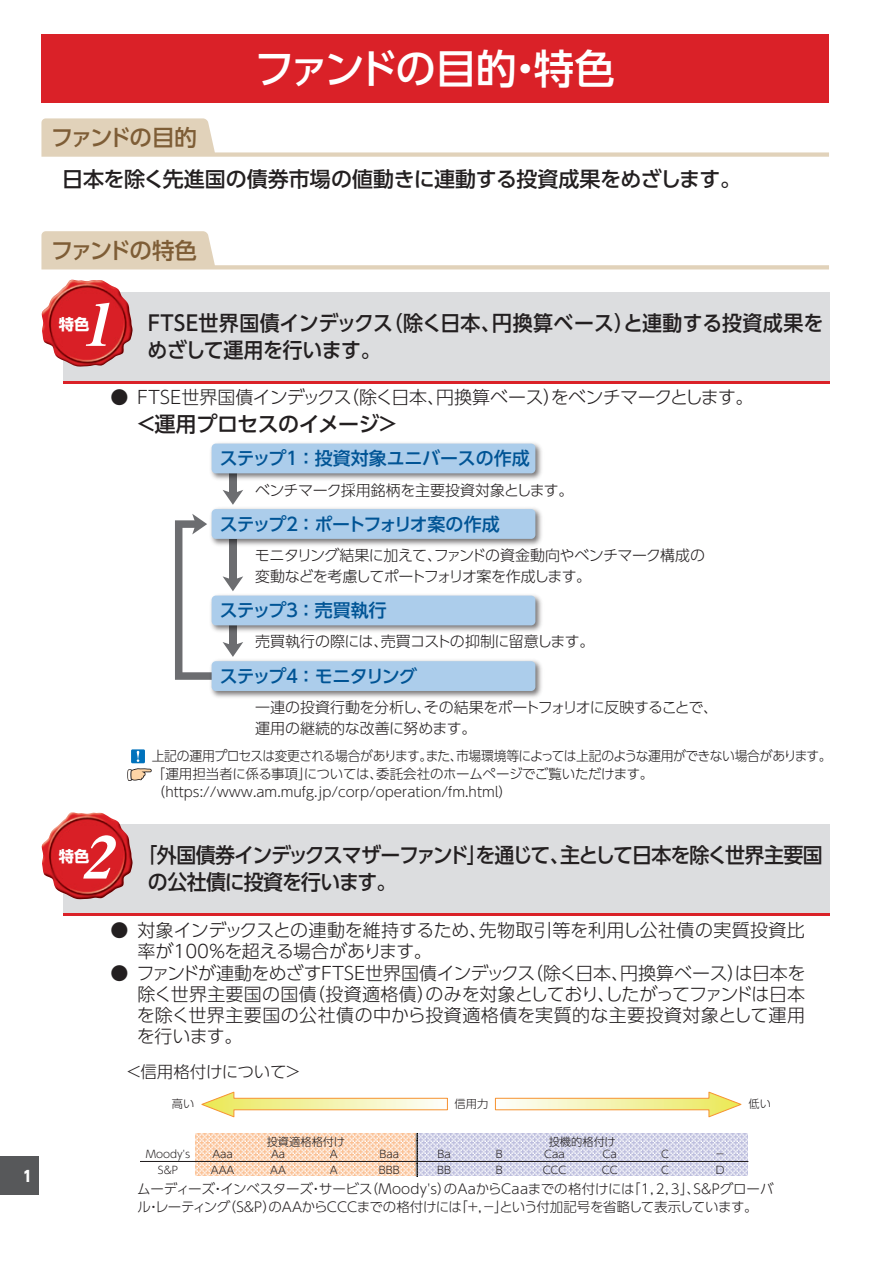
<style>
.page{position:relative;width:893px;height:1263px;background:#fff}
.page>*{position:absolute;margin:0;border:0;box-sizing:border-box;transform-origin:0 0}
.t1{font:italic 58.5px "Midashi Min Pr 5 MA31";color:#fff;scale:1.04 1}
.t2{font:500 40.5px "UD Shin Go Pro";letter-spacing:-.06em;color:#fff}
.t3{font:500 22.5px "UD Shin Go Pro";letter-spacing:-.095em;color:#7e5d36}
.t4{font:500 21px/27px "UD Shin Go Pro";letter-spacing:-.055em;color:#231f20;scale:.95 1}
.t5{font:500 21px/27px "UD Shin Go Pro";letter-spacing:-.03em;color:#231f20;scale:.95 1}
.t6{font:500 21px "UD Shin Go Pro";letter-spacing:-.01em;color:#231f20}
.t7{font:500 21px "UD Shin Go Pro";letter-spacing:-.03em;color:#231f20}
.t8{font:300 18px/21px "UD Shin Go Pro";color:#231f20}
.t9{font:300 18px "UD Shin Go Pro";letter-spacing:-.055em;color:#231f20}
.t10{font:500 18px "UD Shin Go Pro";letter-spacing:-.105em;color:#005495}
.t11{font:500 18px "UD Shin Go Pro";letter-spacing:-.01em;color:#005495}
.t12{font:500 18px "UD Shin Go Pro";letter-spacing:-.045em;color:#005495}
.t13{font:300 16.5px "UD Shin Go Pro";letter-spacing:-.015em;color:#231f20}
.t14{font:700 15.3px "UD Shin Go Pro";color:#fff}
.t15{font:300 15px/21px "UD Shin Go Pro";letter-spacing:-.03em;color:#231f20}
.t16{font:800 15px "UD Shin Go Pro";color:#fff;scale:.9 1}
.t17{font:300 13.5px/18px "UD Shin Go Pro";letter-spacing:-.02em;color:#231f20;scale:.95 1}
.t18{font:300 13.5px/18px "UD Shin Go Pro";letter-spacing:-.02em;color:#231f20}
.t19{font:300 11.25px "UD Shin Go Pro";color:#231f20}
.t20{font:300 10.5px/15.8px "UD Shin Go Pro";color:#231f20;text-align:center}
</style>
<div class="page">
<div style="left:0;top:1157px;width:38px;height:38px;background:#57585a"></div>
<div style="left:41px;top:35px;width:788px;height:68px;background:#da2128"></div>
<svg style="left:41px;top:118px;width:788px;height:39px"></svg>
<svg style="left:41px;top:231px;width:788px;height:38px"></svg>
<div style="left:63px;top:292px;width:766px;height:92px;background:#dcdddf"></div>
<hr style="left:63px;top:381px;width:766px;height:3px;background:#da2128">
<img style="left:41px;top:280px;width:92px;height:87px">
<div style="left:229px;top:473px;width:8px;height:21px;background:#6c6d70"></div>
<svg style="left:223px;top:490px;width:20px;height:15px"></svg>
<svg style="left:175px;top:514px;width:68px;height:166px"></svg>
<img style="left:210px;top:443px;width:332px;height:37px">
<div style="left:212px;top:444px;width:323px;height:29px;background:#accdeb;border-radius:4px"></div>
<img style="left:207px;top:508px;width:335px;height:40px">
<div style="left:212px;top:509px;width:323px;height:30px;background:#accdeb;border-radius:4px"></div>
<img style="left:207px;top:591px;width:335px;height:44px">
<div style="left:212px;top:596px;width:323px;height:29px;background:#accdeb;border-radius:4px"></div>
<img style="left:207px;top:657px;width:335px;height:41px">
<div style="left:212px;top:661px;width:323px;height:30px;background:#accdeb;border-radius:4px"></div>
<svg style="left:131px;top:749px;width:14px;height:14px"></svg>
<svg style="left:127px;top:751px;width:25px;height:30px"></svg>
<div style="left:63px;top:825px;width:766px;height:91px;background:#dcdddf"></div>
<hr style="left:63px;top:913px;width:766px;height:3px;background:#da2128">
<img style="left:41px;top:812px;width:92px;height:88px">
<svg style="left:417px;top:1134px;width:330px;height:41px;background:#cdcde4"></svg>
<svg style="left:495px;top:1091px;width:247px;height:27px"></svg>
<svg style="left:201px;top:1091px;width:247px;height:27px"></svg>
<svg style="left:196px;top:1134px;width:220px;height:41px;background:#fbd7bb"></svg>
<svg style="left:416px;top:1134px;width:1px;height:42px"></svg>
<hr style="left:141px;top:1161px;width:607px;height:1px;background:#231f20">
<p class="t16" style="left:23px;top:1163px;width:11px">1</p>
<h2 class="t2" style="left:254px;top:36px;width:362px">ファンドの目的・特色</h2>
<p class="t3" style="left:51px;top:119px;width:147px">ファンドの目的</p>
<p class="t6" style="left:62px;top:162px;width:680px">日本を除く先進国の債券市場の値動きに連動する投資成果をめざします。</p>
<p class="t3" style="left:51px;top:232px;width:148px">ファンドの特色</p>
<h1 class="t1" style="left:80px;top:279px;width:49px">1</h1>
<p class="t5" style="left:144px;top:309px;width:717px">ＦＴＳＥ世界国債インデックス（除く日本、円換算ベース）と連動する投資成果をめざして運用を行います。</p>
<p class="t9" style="left:110px;top:382px;width:645px">● ＦＴＳＥ世界国債インデックス（除く日本、円換算ベース）をベンチマークとします。</p>
<p class="t7" style="left:136px;top:407px;width:265px">＜運用プロセスのイメージ＞</p>
<p class="t11" style="left:220px;top:444px;width:312px">ステップ１ ：投資対象ユニバースの作成</p>
<p class="t14" style="left:59px;top:311px;width:32px">特色</p>
<p class="t15" style="left:255px;top:479px;width:320px">ベンチマーク採用銘柄を主要投資対象とします。</p>
<p class="t10" style="left:220px;top:509px;width:281px">ステップ２ ：ポートフォリオ案の作成</p>
<p class="t15" style="left:255px;top:544px;width:452px">モニタリング結果に加えて、ファンドの資金動向やベンチマーク構成の変動などを考慮してポートフォリオ案を作成します。</p>
<p class="t12" style="left:220px;top:596px;width:169px">ステップ３ ：売買執行</p>
<p class="t15" style="left:255px;top:630px;width:341px">売買執行の際には、売買コストの抑制に留意します。</p>
<p class="t10" style="left:220px;top:661px;width:199px">ステップ４ ：モニタリング</p>
<p class="t15" style="left:255px;top:696px;width:465px">一連の投資行動を分析し、その結果をポートフォリオに反映することで、運用の継続的な改善に努めます。</p>
<p class="t17" style="left:152px;top:747px;width:717px">上記の運用プロセスは変更される場合があります。また、市場環境等によっては上記のような運用ができない場合があります。「運用担当者に係る事項」については、委託会社のホームページでご覧いただけます。（https://www.am.mufg.jp/corp/operation/fm.html）</p>
<h1 class="t1" style="left:80px;top:812px;width:49px">2</h1>
<p class="t4" style="left:148px;top:841px;width:712px;text-indent:-11px">「外国債券インデックスマザーファンド」を通じて、主として日本を除く世界主要国の公社債に投資を行います。</p>
<p class="t8" style="left:137px;top:918px;width:669px;text-indent:-27px">● 対象インデックスとの連動を維持するため、先物取引等を利用し公社債の実質投資比率が100％を超える場合があります。</p>
<p class="t8" style="left:137px;top:962px;width:670px;text-align:justify;text-indent:-26px">● ファンドが連動をめざすＦＴＳＥ世界国債インデックス（除く日本、円換算ベース）は日本を除く世界主要国の国債（投資適格債）のみを対象としており、したがってファンドは日本を除く世界主要国の公社債の中から投資適格債を実質的な主要投資対象として運用を行います。</p>
<p class="t13" style="left:125px;top:1058px;width:177px">＜信用格付けについて＞</p>
<p class="t14" style="left:59px;top:844px;width:32px">特色</p>
<p class="t19" style="left:172px;top:1095px;width:24px">高い</p>
<p class="t19" style="left:748px;top:1095px;width:24px">低い</p>
<p class="t19" style="left:267px;top:1132px;width:80px">投資適格格付け</p>
<p class="t19" style="left:549px;top:1132px;width:69px">投機的格付け</p>
<p class="t19" style="left:455px;top:1095px;width:35px">信用力</p>
<p class="t20" style="left:146px;top:1146px;width:46px">Moody's<br>S&amp;P</p>
<p class="t20" style="left:212px;top:1146px;width:22px">Aaa</p>
<p class="t20" style="left:271px;top:1146px;width:16px">Aa</p>
<p class="t20" style="left:330px;top:1146px;width:9px">A</p>
<p class="t20" style="left:380px;top:1146px;width:21px">Baa</p>
<p class="t20" style="left:437px;top:1146px;width:15px">Ba</p>
<p class="t20" style="left:496px;top:1146px;width:8px">B</p>
<p class="t20" style="left:544px;top:1146px;width:22px">Caa</p>
<p class="t20" style="left:603px;top:1146px;width:16px">Ca</p>
<p class="t20" style="left:661px;top:1146px;width:9px">C</p>
<p class="t20" style="left:715px;top:1146px;width:12px">－</p>
<p class="t20" style="left:211px;top:1161px;width:25px">AAA</p>
<p class="t20" style="left:270px;top:1161px;width:17px">AA</p>
<p class="t20" style="left:330px;top:1161px;width:9px">A</p>
<p class="t20" style="left:379px;top:1161px;width:22px">BBB</p>
<p class="t20" style="left:437px;top:1161px;width:15px">BB</p>
<p class="t20" style="left:496px;top:1161px;width:8px">B</p>
<p class="t20" style="left:543px;top:1161px;width:25px">CCC</p>
<p class="t20" style="left:602px;top:1161px;width:17px">CC</p>
<p class="t20" style="left:661px;top:1161px;width:9px">C</p>
<p class="t20" style="left:716px;top:1161px;width:10px">D</p>
<p class="t18" style="left:137px;top:1179px;width:638px">ムーディーズ・インベスターズ・サービス（Moody's）のAaからCaaまでの格付けには「1，2，3」、S&amp;Pグローバル・レーティング（S&amp;P）のAAからCCCまでの格付けには「+，－」という付加記号を省略して表示しています。</p>
</div>
